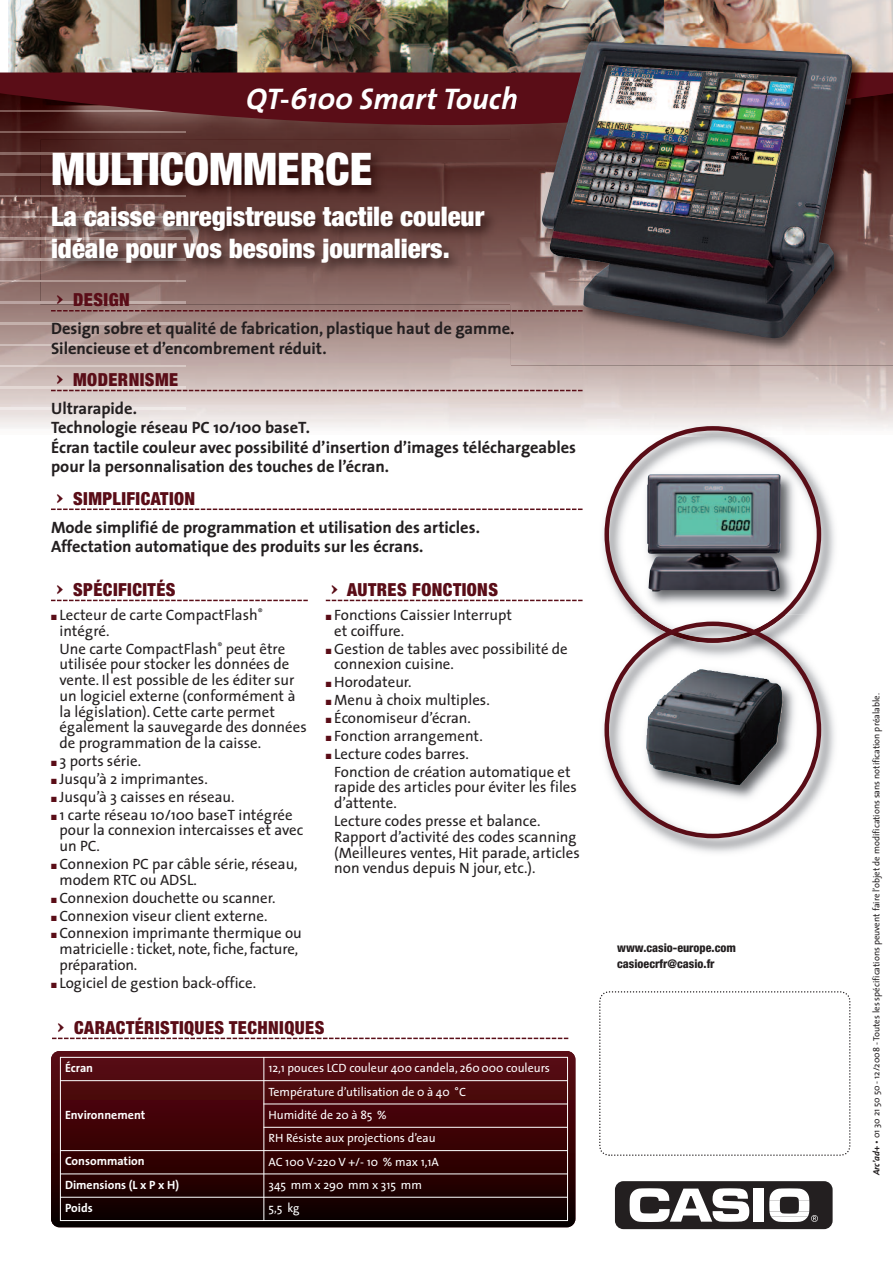
<style>
.page{position:relative;width:893px;height:1263px;background:#fff}
.page>*{position:absolute;margin:0;border:0;box-sizing:border-box;transform-origin:0 0}
.t1{font:900 condensed 45px "Helvetica Neue";color:#fff}
.t2{font:italic 700 30px "Lacostesans";color:#fff}
.t3{font:900 condensed 27px/32.4px "Helvetica Neue";color:#fff}
.t4{font:900 condensed 18px "Helvetica Neue";letter-spacing:.025em;color:#5a0d17}
.t5{font:700 16.5px/19.5px "Lacostesans";color:#231f20}
.t6{font:15px/15.8px "Lacostesans";color:#231f20}
.t7{font:12px/23.2px "Lacostesans";color:#fff}
.t8{font:700 12px "Lacostesans";color:#fff}
.t9{font:800 condensed 12px/15.8px "Helvetica Neue";color:#231f20}
.t10{font:9px "Lacostesans";color:#231f20}
.s1{font-family:"Bienvenue Picto";font-weight:400;font-stretch:normal}
.s2{color:#5a0d17}
.s3{font-weight:700;font-style:italic}
</style>
<div class="page">
<img style="left:0;top:125px;width:893px;height:304px">
<svg style="left:51px;top:1051px;width:524px;height:176px;background:#380609"></svg>
<svg style="left:599px;top:991px;width:252px;height:165px"></svg>
<hr style="left:60px;top:1057px;width:1px;height:164px;background:#fff">
<hr style="left:263px;top:1057px;width:1px;height:164px;background:#fff">
<hr style="left:567px;top:1057px;width:1px;height:164px;background:#fff">
<hr style="left:60px;top:1057px;width:508px;height:1px;background:#fff">
<hr style="left:60px;top:1080px;width:508px;height:1px;background:#fff">
<hr style="left:263px;top:1103px;width:305px;height:1px;background:#fff">
<hr style="left:263px;top:1127px;width:305px;height:1px;background:#fff">
<hr style="left:60px;top:1150px;width:508px;height:1px;background:#fff">
<hr style="left:60px;top:1173px;width:508px;height:1px;background:#fff">
<hr style="left:60px;top:1197px;width:508px;height:1px;background:#fff">
<hr style="left:60px;top:1220px;width:508px;height:1px;background:#fff">
<img style="left:598px;top:419px;width:243px;height:176px">
<svg style="left:604px;top:426px;width:217px;height:189px"></svg>
<img style="left:603px;top:615px;width:232px;height:238px">
<img style="left:640px;top:615px;width:146px;height:6px">
<svg style="left:604px;top:621px;width:217px;height:217px"></svg>
<div style="left:615px;top:1181px;width:218px;height:48px;background:#231f20;border-radius:9px"></div>
<div style="left:754px;top:1188px;width:10px;height:34px;background:#fff"></div>
<svg style="left:630px;top:1188px;width:119px;height:34px"></svg>
<svg style="left:769px;top:1188px;width:49px;height:34px"></svg>
<svg style="left:52px;top:1037px;width:516px;height:2px"></svg>
<img style="left:0;top:131px;width:185px;height:2px">
<img style="left:0;top:153px;width:41px;height:1px">
<img style="left:0;top:174px;width:41px;height:1px">
<img style="left:0;top:195px;width:41px;height:2px">
<img style="left:0;top:216px;width:41px;height:2px">
<img style="left:0;top:238px;width:41px;height:1px">
<img style="left:0;top:259px;width:41px;height:1px">
<img style="left:0;top:280px;width:41px;height:2px">
<img style="left:0;top:301px;width:41px;height:2px">
<img style="left:0;top:323px;width:185px;height:1px">
<img style="left:0;top:344px;width:185px;height:1px">
<img style="left:0;top:365px;width:185px;height:2px">
<img style="left:0;top:387px;width:185px;height:1px">
<img style="left:0;top:408px;width:185px;height:1px">
<img style="left:41px;top:140px;width:470px;height:165px">
<svg style="left:51px;top:600px;width:257px;height:1px"></svg>
<svg style="left:326px;top:600px;width:257px;height:1px"></svg>
<svg style="left:51px;top:310px;width:460px;height:1px"></svg>
<svg style="left:51px;top:390px;width:532px;height:1px"></svg>
<svg style="left:51px;top:508px;width:532px;height:2px"></svg>
<img style="left:8px;top:0;width:885px;height:73px">
<svg style="left:0;top:73px;width:511px;height:52px;background:#5a141b"></svg>
<img style="left:511px;top:124px;width:382px;height:241px">
<img style="left:512px;top:310px;width:30px;height:1px">
<img style="left:511px;top:23px;width:382px;height:101px">
<img style="left:542px;top:41px;width:310px;height:297px">
<h2 class="t2" style="left:246px;top:87px;width:273px">QT-6100 Smart Touch</h2>
<h1 class="t1" style="left:51px;top:152px;width:323px">MULTICOMMERCE</h1>
<h3 class="t3" style="left:51px;top:202px;width:435px">La caisse enregistreuse tactile couleur idéale pour vos besoins journaliers.</h3>
<p class="t4" style="left:51px;top:293px;width:80px"><span class="s1">Q</span> DESIGN</p>
<p class="t5" style="left:51px;top:320px;width:465px">Design sobre et qualité de fabrication, plastique haut de gamme.<br>Silencieuse et d’encombrement réduit.</p>
<p class="t4" style="left:51px;top:373px;width:129px"><span class="s1">Q</span> MODERNISME</p>
<p class="t5" style="left:51px;top:400px;width:527px">Ultrarapide.<br>Technologie réseau PC 10/100 baseT.<br>Écran tactile couleur avec possibilité d’insertion d’images téléchargeables pour la personnalisation des touches de l’écran.</p>
<p class="t4" style="left:51px;top:492px;width:146px"><span class="s1">Q</span> SIMPLIFICATION</p>
<p class="t5" style="left:51px;top:519px;width:430px">Mode simplifié de programmation et utilisation des articles.<br>Affectation automatique des produits sur les écrans.</p>
<p class="t4" style="left:51px;top:583px;width:126px"><span class="s1">Q</span> SPÉCIFICITÉS</p>
<p class="t6" style="left:60px;top:607px;width:205px;text-indent:-9px"><span class="s2">■</span> Lecteur de carte CompactFlash<sup>® </sup>intégré.</p>
<p class="t6" style="left:60px;top:641px;width:249px">Une carte CompactFlash<sup>®</sup> peut être utilisée pour stocker les données de vente. Il est possible de les éditer sur un logiciel externe (conformément à la législation). Cette carte permet également la sauvegarde des données de programmation de la caisse.</p>
<p class="t6" style="left:51px;top:753px;width:92px"><span class="s2">■</span> 3 ports série.</p>
<p class="t6" style="left:51px;top:771px;width:158px"><span class="s2">■</span> Jusqu’à 2 imprimantes.</p>
<p class="t6" style="left:51px;top:789px;width:185px"><span class="s2">■</span> Jusqu’à 3 caisses en réseau.</p>
<p class="t6" style="left:60px;top:807px;width:245px;text-indent:-9px"><span class="s2">■</span> 1 carte réseau 10/100 baseT intégrée pour la connexion intercaisses et avec un PC.</p>
<p class="t6" style="left:60px;top:856px;width:240px;text-indent:-9px"><span class="s2">■</span> Connexion PC par câble série, réseau, modem RTC ou ADSL.</p>
<p class="t6" style="left:51px;top:890px;width:226px"><span class="s2">■</span> Connexion douchette ou scanner.</p>
<p class="t6" style="left:51px;top:907px;width:218px"><span class="s2">■</span> Connexion viseur client externe.</p>
<p class="t6" style="left:60px;top:925px;width:244px;text-indent:-9px"><span class="s2">■</span> Connexion imprimante thermique ou matricielle: ticket, note, fiche, facture, préparation.</p>
<p class="t6" style="left:51px;top:975px;width:207px"><span class="s2">■</span> Logiciel de gestion back-office.</p>
<p class="t4" style="left:326px;top:583px;width:174px"><span class="s1">Q</span> AUTRES FONCTIONS</p>
<p class="t6" style="left:334px;top:607px;width:179px;text-indent:-9px"><span class="s2">■</span> Fonctions Caissier Interrupt et coiffure.</p>
<p class="t6" style="left:334px;top:641px;width:235px;text-indent:-9px"><span class="s2">■</span> Gestion de tables avec possibilité de connexion cuisine.</p>
<p class="t6" style="left:326px;top:674px;width:87px"><span class="s2">■</span> Horodateur.</p>
<p class="t6" style="left:326px;top:692px;width:165px"><span class="s2">■</span> Menu à choix multiples.</p>
<p class="t6" style="left:326px;top:710px;width:147px"><span class="s2">■</span> Économiseur d’écran.</p>
<p class="t6" style="left:326px;top:728px;width:159px"><span class="s2">■</span> Fonction arrangement.</p>
<p class="t6" style="left:334px;top:745px;width:238px;line-height:17.9px;text-indent:-9px"><span class="s2">■</span> Lecture codes barres.<br>Fonction de création automatique et</p>
<p class="t6" style="left:334px;top:779px;width:244px">rapide des articles pour éviter les files d’attente.</p>
<p class="t6" style="left:334px;top:813px;width:247px">Lecture codes presse et balance.<br>Rapport d’activité des codes scanning (Meilleures ventes, Hit parade, articles non vendus depuis N jour, etc.).</p>
<p class="t4" style="left:52px;top:1021px;width:274px"><span class="s1">Q</span> CARACTÉRISTIQUES TECHNIQUES</p>
<p class="t8" style="left:65px;top:1063px;width:30px">Écran</p>
<p class="t7" style="left:268px;top:1057px;width:283px">12,1 pouces LCD couleur 400 candela, 260000 couleurs</p>
<p class="t8" style="left:65px;top:1110px;width:82px">Environnement</p>
<p class="t7" style="left:268px;top:1080px;width:199px">Température d’utilisation de 0 à 40 °C<br>Humidité de 20 à 85 %<br>RH Résiste aux projections d’eau</p>
<p class="t8" style="left:65px;top:1156px;width:81px">Consommation</p>
<p class="t7" style="left:268px;top:1150px;width:172px">AC 100 V-220 V +/- 10 % max 1,1A</p>
<p class="t8" style="left:65px;top:1180px;width:116px">Dimensions (L x P x H)</p>
<p class="t7" style="left:268px;top:1173px;width:155px">345 mm x 290 mm x 315 mm</p>
<p class="t8" style="left:65px;top:1203px;width:29px">Poids</p>
<p class="t7" style="left:268px;top:1196px;width:33px">5,5 kg</p>
<p class="t9" style="left:617px;top:941px;width:120px">www.casio-europe.com casioecrfr@casio.fr</p>
<p class="t10" style="left:871px;top:1175px;width:484px;rotate:-90deg"><span class="s3">Arc’ad+</span> • 01 30 21 50 50 - 12/2008 - Toutes les spécifications peuvent faire l’objet de modifications sans notification préalable.</p>
</div>
